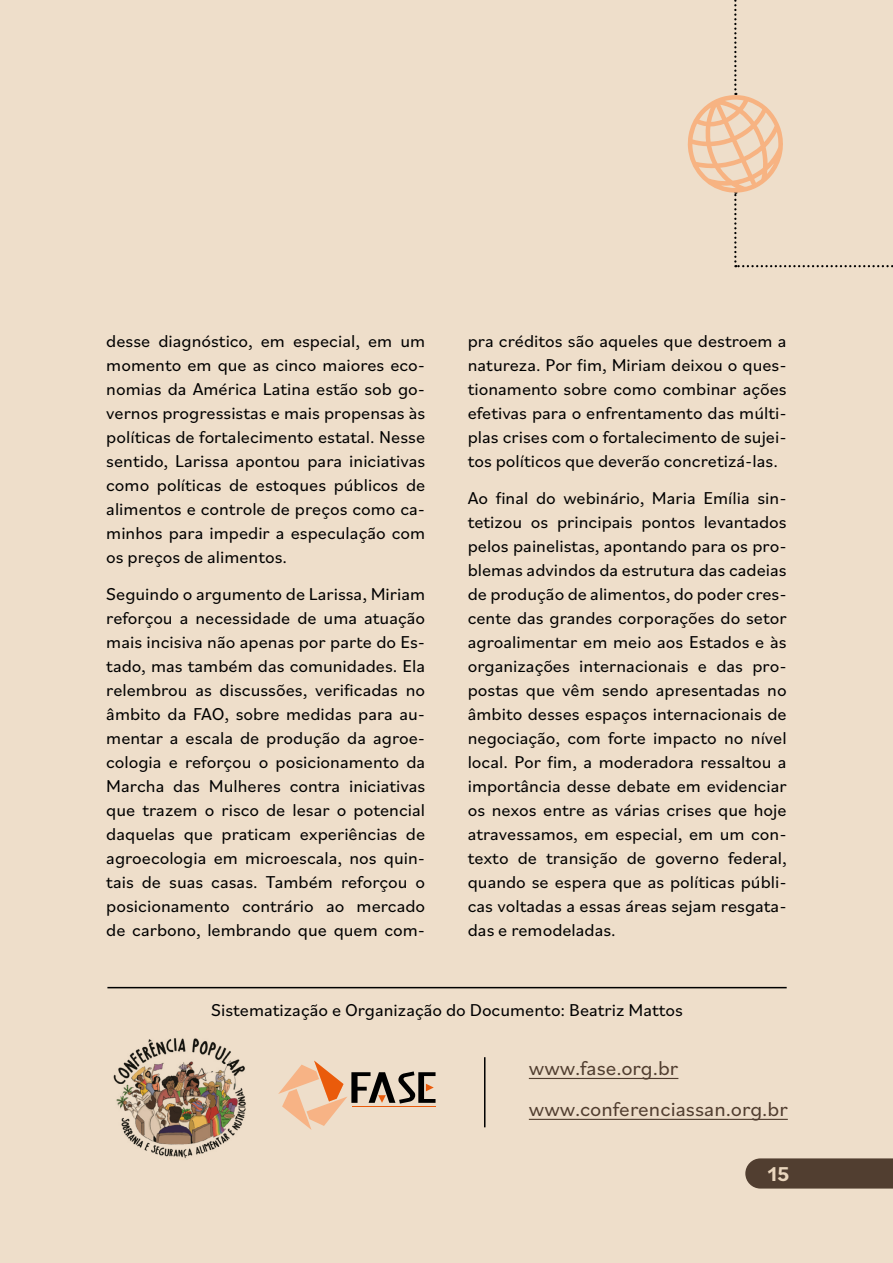
<style>
.page{position:relative;width:893px;height:1263px;background:#eedeca}
.page>*{position:absolute;margin:0;border:0;box-sizing:border-box;transform-origin:0 0}
.t1{font:21px/41px "Bilo";color:#513e30}
.t2{font:700 21px "Bilo";color:#ead6bd}
.t3{font:18px/24px "Bilo";color:#000;text-align:justify}
</style>
<div class="page">
<div style="left:745px;top:1158px;width:148px;height:30px;background:#513e30"></div>
<hr style="left:107px;top:987px;width:680px;height:1px;background:#000">
<svg style="left:278px;top:1060px;width:158px;height:70px"></svg>
<hr style="left:529px;top:1078px;width:149px;height:1px;background:#513e30">
<hr style="left:529px;top:1119px;width:259px;height:1px;background:#513e30">
<svg style="left:688px;top:0;width:205px;height:267px"></svg>
<img style="left:113px;top:1038px;width:133px;height:120px">
<hr style="left:484px;top:1057px;width:1px;height:70px;background:#000">
<p class="t3" style="left:106px;top:329px;width:320px">desse diagnóstico, em especial, em um momento em que as cinco maiores eco&shy;nomias da América Latina estão sob go&shy;vernos progressistas e mais propensas às políticas de fortalecimento estatal. Nesse sentido, Larissa apontou para iniciativas como políticas de estoques públicos de alimentos e controle de preços como ca&shy;minhos para impedir a especulação com os preços de alimentos.</p>
<p class="t3" style="left:106px;top:581px;width:320px">Seguindo o argumento de Larissa, Miriam reforçou a necessidade de uma atuação mais incisiva não apenas por parte do Es&shy;tado, mas também das comunidades. Ela relembrou as discussões, verificadas no âmbito da FAO, sobre medidas para au&shy;mentar a escala de produção da agroe&shy;cologia e reforçou o posicionamento da Marcha das Mulheres contra iniciativas que trazem o risco de lesar o potencial daquelas que praticam experiências de agroecologia em microescala, nos quin&shy;tais de suas casas. Também reforçou o posicionamento contrário ao mercado de carbono, lembrando que quem com-</p>
<p class="t3" style="left:468px;top:328px;width:320px">pra créditos são aqueles que destroem a natureza. Por fim, Miriam deixou o ques&shy;tionamento sobre como combinar ações efetivas para o enfrentamento das múlti&shy;plas crises com o fortalecimento de sujei&shy;tos políticos que deverão concretizá-las.</p>
<p class="t3" style="left:468px;top:485px;width:320px">Ao final do webinário, Maria Emília sin&shy;tetizou os principais pontos levantados pelos painelistas, apontando para os pro&shy;blemas advindos da estrutura das cadeias de produção de alimentos, do poder cres&shy;cente das grandes corporações do setor agroalimentar em meio aos Estados e às organizações internacionais e das pro&shy;postas que vêm sendo apresentadas no âmbito desses espaços internacionais de negociação, com forte impacto no nível local. Por fim, a moderadora ressaltou a importância desse debate em evidenciar os nexos entre as várias crises que hoje atravessamos, em especial, em um con&shy;texto de transição de governo federal, quando se espera que as políticas públi&shy;cas voltadas a essas áreas sejam resgata&shy;das e remodeladas.</p>
<p class="t3" style="left:211px;top:997px;width:473px">Sistematização e Organização do Documento: Beatriz Mattos</p>
<p class="t1" style="left:529px;top:1046px;width:260px">www.fase.org.br www.conferenciassan.org.br</p>
<p class="t2" style="left:767px;top:1159px;width:24px">15</p>
</div>
